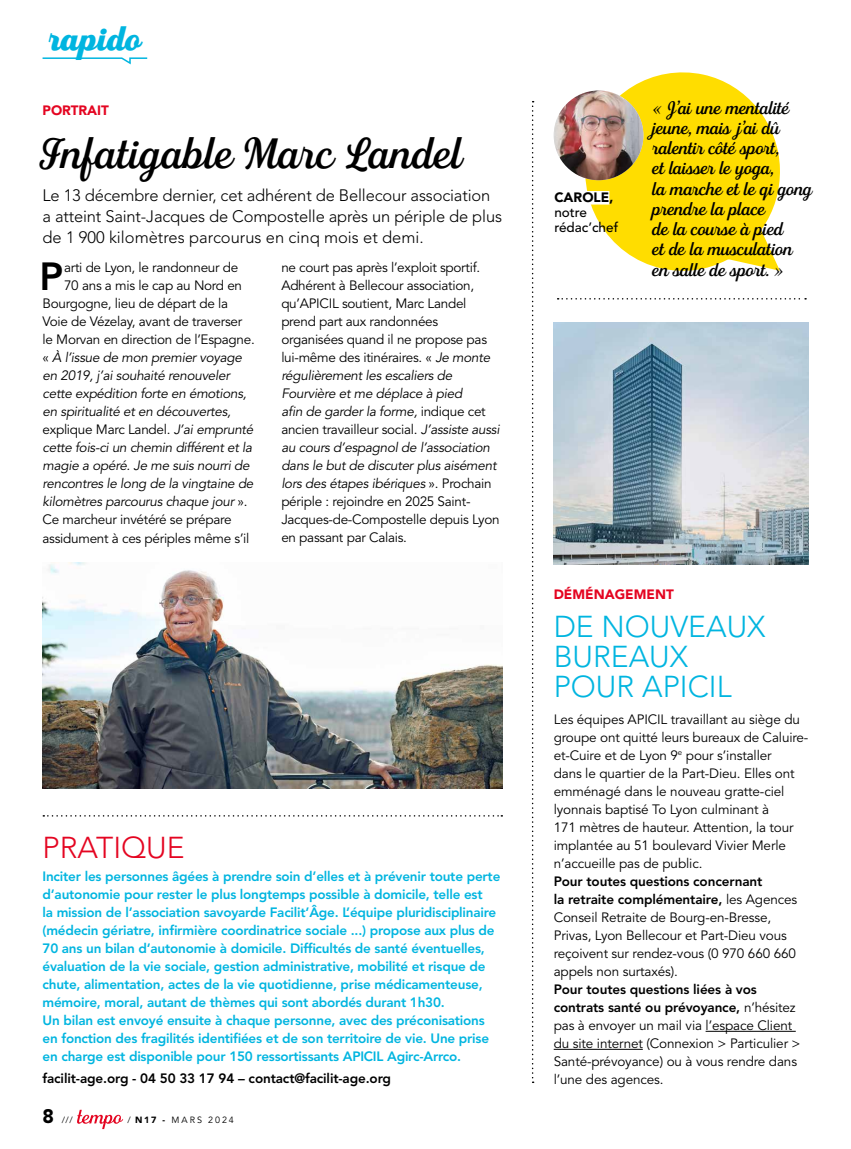
<style>
.page{position:relative;width:851px;height:1149px;background:#fff}
.page>*{position:absolute;margin:0;border:0;box-sizing:border-box;transform-origin:0 0}
.t1{font:500 45px "Fourth";letter-spacing:-.005em;color:#000}
.t2{font:800 38.85px "Avenir LT Std";color:#000}
.t3{font:900 34.5px "Fourth";color:#00b5e0}
.t4{font:300 30px/30px "Avenir LT Std";color:#00b5e0}
.t5{font:300 30px "Avenir LT Std";color:#e40521}
.t6{font:500 18.75px/20.2px "Fourth";letter-spacing:-.01em;color:#000}
.t7{font:300 16.5px/21px "Avenir LT Std";letter-spacing:-.01em;color:#000}
.t8{font:13.5px/18px "Avenir LT Std";letter-spacing:-.01em;color:#000}
.t9{font:800 13.5px/18px "Avenir LT Std";letter-spacing:-.015em;color:#00b5e0}
.t10{font:italic 13.5px "Avenir LT Std";letter-spacing:-.02em;color:#000}
.t11{font:800 13.5px "Avenir LT Std";letter-spacing:-.01em;color:#000}
.t12{font:900 13.5px "Avenir LT Std";color:#e40521}
.t13{font:500 13.5px/15px "Avenir LT Std";color:#000}
.t14{font:900 13.5px "Avenir LT Std";color:#000}
.t15{font:9px "Avenir LT Std";letter-spacing:.22em;color:#000}
.s1{font-style:italic}
.s2{font-style:normal}
.s3{font-weight:900;font-size:19.5px}
.s4{font-weight:900}
.s5{font-weight:800}
</style>
<div class="page">
<svg style="left:77px;top:1109px;width:46px;height:19px"></svg>
<img style="left:43px;top:562px;width:459px;height:226px">
<svg style="left:42px;top:57px;width:106px;height:8px"></svg>
<svg style="left:531px;top:101px;width:2px;height:981px"></svg>
<svg style="left:557px;top:298px;width:248px;height:1px"></svg>
<svg style="left:43px;top:815px;width:459px;height:1px"></svg>
<svg style="left:585px;top:72px;width:195px;height:199px;fill:#fd0"></svg>
<div style="left:554px;top:191px;width:55px;height:13px;background:#fff"></div>
<img style="left:553px;top:90px;width:90px;height:90px">
<hr style="left:705px;top:1030px;width:90px;height:1px;background:#000">
<hr style="left:553px;top:1048px;width:89px;height:1px;background:#000">
<img style="left:553px;top:322px;width:255px;height:242px">
<h3 class="t3" style="left:48px;top:19px;width:94px">rapido</h3>
<p class="t12" style="left:43px;top:102px;width:68px">PORTRAIT</p>
<h1 class="t1" style="left:43px;top:127px;width:422px">Infatigable Marc Landel</h1>
<p class="t7" style="left:43px;top:185px;width:461px">Le 13 décembre dernier, cet adhérent de Bellecour association a atteint Saint-Jacques de Compostelle après un périple de plus de 1 900 kilomètres parcourus en cinq mois et demi.</p>
<h2 class="t2" style="left:39px;top:254px;width:25px">P</h2>
<p class="t8" style="left:64px;top:259px;width:176px">arti de Lyon, le randonneur de</p>
<p class="t8" style="left:281px;top:259px;width:220px">ne court pas après l’exploit sportif.<br>Adhérent à Bellecour association, qu’APICIL soutient, Marc Landel prend part aux randonnées organisées quand il ne propose pas lui-même des itinéraires. « <span class="s1">Je monte régulièrement les escaliers de Fourvière et me déplace à pied<br>afin de garder la forme,</span> indique cet ancien travailleur social. <span class="s1">J’assiste aussi au cours d’espagnol de l’association dans le but de discuter plus aisément lors des étapes ibériques</span> ». Prochain périple : rejoindre en 2025 Saint-Jacques-de-Compostelle depuis Lyon en passant par Calais.</p>
<p class="t8" style="left:64px;top:277px;width:179px">70 ans a mis le cap au Nord en</p>
<p class="t8" style="left:43px;top:295px;width:187px">Bourgogne, lieu de départ de la</p>
<p class="t8" style="left:43px;top:313px;width:201px">Voie de Vézelay, avant de traverser</p>
<p class="t8" style="left:43px;top:331px;width:214px">le Morvan en direction de l’Espagne.</p>
<p class="t10" style="left:43px;top:350px;width:201px"><span class="s2">«</span> À l’issue de mon premier voyage</p>
<p class="t10" style="left:43px;top:368px;width:189px">en 2019, j’ai souhaité renouveler</p>
<p class="t10" style="left:43px;top:386px;width:206px">cette expédition forte en émotions,</p>
<p class="t10" style="left:43px;top:404px;width:190px">en spiritualité et en découvertes,</p>
<p class="t8" style="left:43px;top:421px;width:212px">explique Marc Landel. <span class="s1">J’ai emprunté</span></p>
<p class="t10" style="left:43px;top:440px;width:211px">cette fois-ci un chemin différent et la</p>
<p class="t10" style="left:43px;top:458px;width:209px">magie a opéré. Je me suis nourri de</p>
<p class="t10" style="left:43px;top:476px;width:212px">rencontres le long de la vingtaine de</p>
<p class="t10" style="left:43px;top:494px;width:206px">kilomètres parcourus chaque jour <span class="s2">».</span></p>
<p class="t8" style="left:43px;top:511px;width:190px">Ce marcheur invétéré se prépare</p>
<p class="t8" style="left:43px;top:529px;width:208px">assidument à ces périples même s’il</p>
<h3 class="t5" style="left:43px;top:830px;width:143px">PRATIQUE</h3>
<p class="t9" style="left:43px;top:866px;width:459px">Inciter les personnes âgées à prendre soin d’elles et à prévenir toute perte d’autonomie pour rester le plus longtemps possible à domicile, telle est<br>la mission de l’association savoyarde Facilit’Âge. L’équipe pluridisciplinaire (médecin gériatre, infirmière coordinatrice sociale ...) propose aux plus de 70 ans un bilan d’autonomie à domicile. Difficultés de santé éventuelles, évaluation de la vie sociale, gestion administrative, mobilité et risque de chute, alimentation, actes de la vie quotidienne, prise médicamenteuse, mémoire, moral, autant de thèmes qui sont abordés durant 1h30.<br>Un bilan est envoyé ensuite à chaque personne, avec des préconisations en fonction des fragilités identifiées et de son territoire de vie. Une prise en charge est disponible pour 150 ressortissants APICIL Agirc-Arrco.</p>
<p class="t11" style="left:43px;top:1069px;width:350px">facilit-age.org - 04 50 33 17 94 – contact@facilit-age.org</p>
<p class="t15" style="left:43px;top:1114px;width:32px"><span class="s3">8</span> ///</p>
<p class="t15" style="left:127px;top:1114px;width:108px">/ <span class="s4">N17 -</span> MARS 2024</p>
<p class="t14" style="left:554px;top:189px;width:60px">CAROLE,</p>
<p class="t13" style="left:554px;top:205px;width:65px">notre rédac’chef</p>
<h3 class="t6" style="left:652px;top:98px;width:161px">« J’ai une mentalité jeune, mais j’ai dû ralentir côté sport,<br>et laisser le yoga,<br>la marche et le qi gong prendre la place<br>de la course à pied<br>et de la musculation en salle de sport. »</h3>
<p class="t12" style="left:553px;top:585px;width:122px">DÉMÉNAGEMENT</p>
<h3 class="t4" style="left:553px;top:611px;width:213px">DE NOUVEAUX<br>BUREAUX<br>POUR APICIL</h3>
<p class="t8" style="left:553px;top:710px;width:256px">Les équipes APICIL travaillant au siège du groupe ont quitté leurs bureaux de Caluire&shy;et-Cuire et de Lyon 9<sup>e</sup> pour s’installer<br>dans le quartier de la Part-Dieu. Elles ont emménagé dans le nouveau gratte-ciel lyonnais baptisé To Lyon culminant à<br>171 mètres de hauteur. Attention, la tour implantée au 51 boulevard Vivier Merle n’accueille pas de public.</p>
<p class="t8" style="left:553px;top:872px;width:245px"><span class="s5">Pour toutes questions concernant<br>la retraite complémentaire,</span> les Agences Conseil Retraite de Bourg-en-Bresse, Privas, Lyon Bellecour et Part-Dieu vous reçoivent sur rendez-vous (0 970 660 660 appels non surtaxés).</p>
<p class="t8" style="left:553px;top:980px;width:248px"><span class="s5">Pour toutes questions liées à vos contrats santé ou prévoyance,</span> n’hésitez pas à envoyer un mail via l’espace Client du site internet (Connexion &gt; Particulier &gt; Santé-prévoyance) ou à vous rendre dans l’une des agences.</p>
</div>
